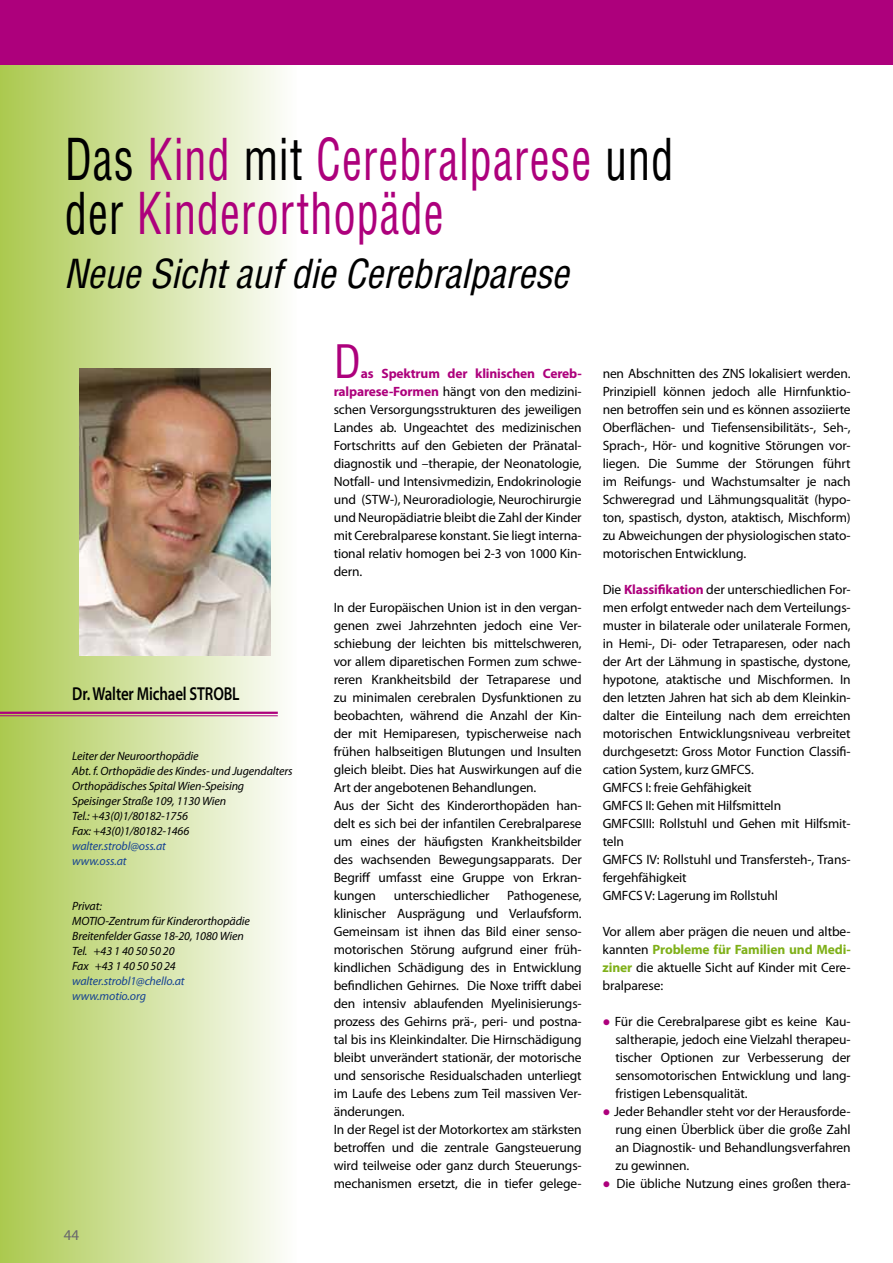
<style>
.page{position:relative;width:893px;height:1263px;background:#fff}
.page>*{position:absolute;margin:0;border:0;box-sizing:border-box;transform-origin:0 0}
.t1{font:condensed 56.25px/54px "Helvetica";letter-spacing:.015em;color:#ad007c;scale:.8 1}
.t2{font:condensed 45px "Helvetica";color:#ad007c}
.t3{font:italic condensed 39px "Helvetica";letter-spacing:-.01em;color:#000}
.t4{font:600 18.75px "Myriad Pro";letter-spacing:-.01em;color:#000;scale:.8 1}
.t5{font:15px "Myriad Pro";color:#68676c}
.t6{font:13.5px/18px "Myriad Pro";letter-spacing:-.01em;color:#000;text-align:justify}
.t7{font:italic 12px/15px "Myriad Pro";letter-spacing:-.01em;color:#000}
.t8{font:italic 12px/15px "Myriad Pro";letter-spacing:-.01em;color:#154292}
.s1{color:#000}
.s2{font-weight:700;color:#ad007c}
.s3{font-weight:700;color:#7fb019}
.s4{font-family:"Times New Roman";color:#ad007c}
</style>
<div class="page">
<div style="left:0;top:62px;width:296px;height:1201px;background:linear-gradient(to right,#abc94f,#fdfdfb)"></div>
<div style="left:0;top:0;width:893px;height:64px;background:#ad007c"></div>
<hr style="left:0;top:712px;width:278px;height:2px;background:#ad007c">
<hr style="left:0;top:715px;width:278px;height:1px;background:#ad007c">
<img style="left:80px;top:369px;width:191px;height:286px">
<h1 class="t1" style="left:65px;top:132px;width:762px"><span class="s1">Das</span> Kind <span class="s1">mit</span> Cerebralparese <span class="s1">und der</span> Kinderorthopäde</h1>
<h3 class="t3" style="left:64px;top:249px;width:507px">Neue Sicht auf die Cerebralparese</h3>
<h3 class="t4" style="left:72px;top:682px;width:211px">Dr. Walter Michael STROBL</h3>
<p class="t7" style="left:72px;top:749px;width:222px">Leiter der Neuroorthopädie<br>Abt. f. Orthopädie des Kindes- und Jugendalters Orthopädisches Spital Wien-Speising Speisinger Straße 109, 1130 Wien<br>Tel.: +43(0)1/80182-1756<br>Fax: +43(0)1/80182-1466</p>
<p class="t8" style="left:72px;top:839px;width:95px">walter.strobl@oss.at www.oss.at</p>
<p class="t7" style="left:72px;top:899px;width:179px">Privat:<br>MOTIO-Zentrum für Kinderorthopädie<br>Breitenfelder Gasse 18-20, 1080 Wien<br>Tel. +43 1 40 50 50 20<br>Fax +43 1 40 50 50 24</p>
<p class="t8" style="left:72px;top:974px;width:114px">walter.strobl1@chello.at www.motio.org</p>
<p class="t5" style="left:64px;top:1226px;width:17px">44</p>
<h2 class="t2" style="left:334px;top:333px;width:29px">D</h2>
<p class="t6" style="left:334px;top:364px;width:250px;text-indent:27px"><span class="s2">as Spektrum der klinischen Cereb&shy;ralparese-Formen</span> hängt von den medizini&shy;schen Versorgungsstrukturen des jeweiligen Landes ab. Ungeachtet des medizinischen Fortschritts auf den Gebieten der Pränatal&shy;diagnostik und –therapie, der Neonatologie, Notfall- und Intensivmedizin, Endokrinologie und (STW-), Neuroradiologie, Neurochirurgie und Neuropädiatrie bleibt die Zahl der Kinder mit Cerebralparese konstant. Sie liegt interna&shy;tional relativ homogen bei 2-3 von 1000 Kin&shy;dern.</p>
<p class="t6" style="left:334px;top:598px;width:250px;text-align:left">In der Europäischen Union ist in den vergan&shy;genen zwei Jahrzehnten jedoch eine Ver&shy;schiebung der leichten bis mittelschweren, vor allem diparetischen Formen zum schwe&shy;reren Krankheitsbild der Tetraparese und zu minimalen cerebralen Dysfunktionen zu beobachten, während die Anzahl der Kin&shy;der mit Hemiparesen, typischerweise nach frühen halbseitigen Blutungen und Insulten gleich bleibt. Dies hat Auswirkungen auf die Art der angebotenen Behandlungen.<br>Aus der Sicht des Kinderorthopäden han&shy;delt es sich bei der infantilen Cerebralparese um eines der häufigsten Krankheitsbilder des wachsenden Bewegungsapparats. Der Begriff umfasst eine Gruppe von Erkran&shy;kungen</p>
<p class="t6" style="left:334px;top:886px;width:250px;text-align:left;text-indent:174px">Pathogenese, klinischer Ausprägung und Verlaufsform.<br>Gemeinsam ist ihnen das Bild einer senso&shy;motorischen Störung aufgrund einer früh&shy;kindlichen Schädigung des in Entwicklung befindlichen Gehirnes. Die Noxe trifft dabei den intensiv ablaufenden Myelinisierungs&shy;prozess des Gehirns prä-, peri- und postna&shy;tal bis ins Kleinkindalter. Die Hirnschädigung bleibt unverändert stationär, der motorische und sensorische Residualschaden unterliegt im Laufe des Lebens zum Teil massiven Ver&shy;änderungen.<br>In der Regel ist der Motorkortex am stärksten betroffen und die zentrale Gangsteuerung wird teilweise oder ganz durch Steuerungs&shy;mechanismen ersetzt, die in tiefer gelege-</p>
<p class="t6" style="left:394px;top:886px;width:97px">unterschiedlicher</p>
<p class="t6" style="left:603px;top:364px;width:250px">nen Abschnitten des ZNS lokalisiert werden.<br>Prinzipiell können jedoch alle Hirnfunktio&shy;nen betroffen sein und es können assoziierte Oberflächen- und Tiefensensibilitäts-, Seh-, Sprach-, Hör- und kognitive Störungen vor&shy;liegen. Die Summe der Störungen führt im Reifungs- und Wachstumsalter je nach Schweregrad und Lähmungsqualität (hypo&shy;ton, spastisch, dyston, ataktisch, Mischform) zu Abweichungen der physiologischen stato&shy;motorischen Entwicklung.</p>
<p class="t6" style="left:603px;top:580px;width:250px;text-align:left">Die <span class="s2">Klassifikation</span> der unterschiedlichen For&shy;men erfolgt entweder nach dem Verteilungs&shy;muster in bilaterale oder unilaterale Formen, in Hemi-, Di- oder Tetraparesen, oder nach der Art der Lähmung in spastische, dystone, hypotone, ataktische und Mischformen. In den letzten Jahren hat sich ab dem Kleinkin&shy;dalter die Einteilung nach dem erreichten motorischen Entwicklungsniveau verbreitet durchgesetzt: Gross Motor Function Classifi&shy;cation System, kurz GMFCS.<br>GMFCS I: freie Gehfähigkeit<br>GMFCS II: Gehen mit Hilfsmitteln<br>GMFCSIII: Rollstuhl und Gehen mit Hilfsmit&shy;teln<br>GMFCS IV: Rollstuhl und Transfersteh-, Trans&shy;fergehfähigkeit<br>GMFCS V: Lagerung im Rollstuhl</p>
<p class="t6" style="left:603px;top:922px;width:250px">Vor allem aber prägen die neuen und altbe&shy;kannten <span class="s3">Probleme für Familien und Medi&shy;ziner</span> die aktuelle Sicht auf Kinder mit Cere&shy;bralparese:</p>
<p class="t6" style="left:615px;top:1012px;width:237px;text-indent:-13px"><span class="s4">●</span> Für die Cerebralparese gibt es keine Kau&shy;saltherapie, jedoch eine Vielzahl therapeu&shy;tischer Optionen zur Verbesserung der sensomotorischen Entwicklung und lang&shy;fristigen Lebensqualität.</p>
<p class="t6" style="left:615px;top:1102px;width:237px;text-indent:-13px"><span class="s4">●</span> Jeder Behandler steht vor der Herausforde&shy;rung einen Überblick über die große Zahl an Diagnostik- und Behandlungsverfahren zu gewinnen.</p>
<p class="t6" style="left:603px;top:1174px;width:250px"><span class="s4">●</span> Die übliche Nutzung eines großen thera-</p>
</div>
